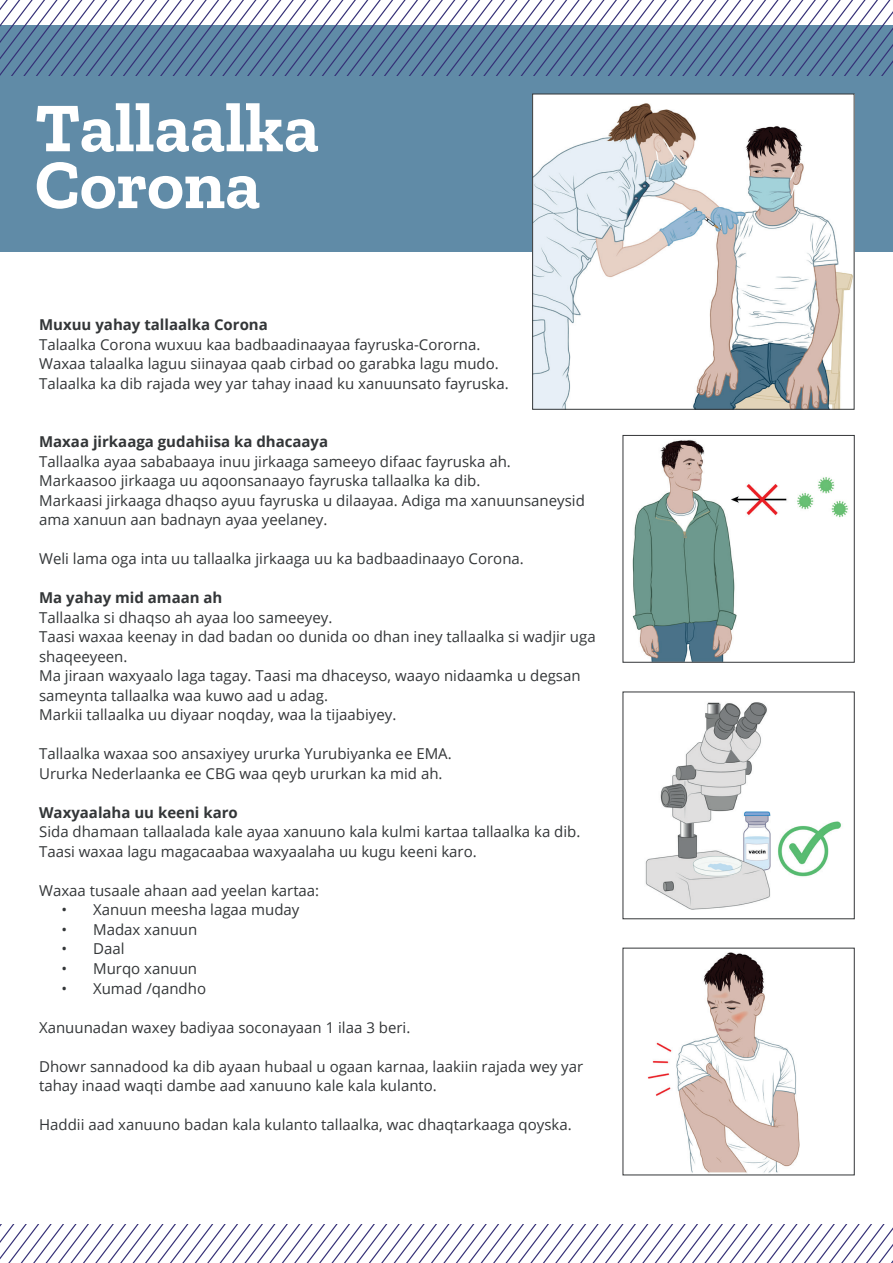
<style>
.page{position:relative;width:893px;height:1263px;background:#fff}
.page>*{position:absolute;margin:0;border:0;box-sizing:border-box;transform-origin:0 0}
.t1{font:700 69.75px/56.8px "Zilla Slab";color:#fff}
.t2{font:15px/19.5px "Open Sans";color:#333638}
.t3{font:700 15px "Open Sans";color:#333638}
</style>
<div class="page">
<div style="left:0;top:26px;width:893px;height:226px;background:#608ba7"></div>
<svg style="left:0;top:0;width:893px;height:75px"></svg>
<svg style="left:0;top:1225px;width:893px;height:38px"></svg>
<img style="left:534px;top:96px;width:318px;height:312px">
<div style="left:532px;top:94px;width:322px;height:316px;border:1px solid #333638"></div>
<img style="left:632px;top:439px;width:216px;height:222px">
<div style="left:623px;top:435px;width:232px;height:228px;border:1px solid #333638"></div>
<img style="left:645px;top:702px;width:196px;height:208px">
<img style="left:647px;top:952px;width:153px;height:221px">
<h1 class="t1" style="left:35px;top:100px;width:286px">Tallaalka<br>Corona</h1>
<p class="t3" style="left:39px;top:314px;width:230px">Muxuu yahay tallaalka Corona</p>
<p class="t2" style="left:39px;top:334px;width:471px">Talaalka Corona wuxuu kaa badbaadinaayaa fayruska-Cororna.<br>Waxaa talaalka laguu siinayaa qaab cirbad oo garabka lagu mudo.<br>Talaalka ka dib rajada wey yar tahay inaad ku xanuunsato fayruska.</p>
<p class="t3" style="left:39px;top:431px;width:291px">Maxaa jirkaaga gudahiisa ka dhacaaya</p>
<p class="t2" style="left:39px;top:451px;width:547px">Tallaalka ayaa sababaaya inuu jirkaaga sameeyo difaac fayruska ah.<br>Markaasoo jirkaaga uu aqoonsanaayo fayruska tallaalka ka dib.<br>Markaasi jirkaaga dhaqso ayuu fayruska u dilaayaa. Adiga ma xanuunsaneysid ama xanuun aan badnayn ayaa yeelaney.</p>
<p class="t2" style="left:39px;top:549px;width:486px">Weli lama oga inta uu tallaalka jirkaaga uu ka badbaadinaayo Corona.</p>
<p class="t3" style="left:39px;top:587px;width:185px">Ma yahay mid amaan ah</p>
<p class="t2" style="left:39px;top:607px;width:558px">Tallaalka si dhaqso ah ayaa loo sameeyey.<br>Taasi waxaa keenay in dad badan oo dunida oo dhan iney tallaalka si wadjir uga shaqeeyeen.<br>Ma jiraan waxyaalo laga tagay. Taasi ma dhaceyso, waayo nidaamka u degsan sameynta tallaalka waa kuwo aad u adag.<br>Markii tallaalka uu diyaar noqday, waa la tijaabiyey.</p>
<p class="t2" style="left:39px;top:744px;width:414px">Tallaalka waxaa soo ansaxiyey ururka Yurubiyanka ee EMA.<br>Ururka Nederlaanka ee CBG waa qeyb ururkan ka mid ah.</p>
<p class="t3" style="left:39px;top:802px;width:200px">Waxyaalaha uu keeni karo</p>
<p class="t2" style="left:39px;top:822px;width:543px">Sida dhamaan tallaalada kale ayaa xanuuno kala kulmi kartaa tallaalka ka dib.<br>Taasi waxaa lagu magacaabaa waxyaalaha uu kugu keeni karo.</p>
<p class="t2" style="left:39px;top:880px;width:282px">Waxaa tusaale ahaan aad yeelan kartaa:</p>
<p class="t2" style="left:62px;top:900px;width:239px">• Xanuun meesha lagaa muday</p>
<p class="t2" style="left:62px;top:919px;width:137px">• Madax xanuun</p>
<p class="t2" style="left:62px;top:939px;width:64px">• Daal</p>
<p class="t2" style="left:62px;top:958px;width:137px">• Murqo xanuun</p>
<p class="t2" style="left:62px;top:978px;width:146px">• Xumad /qandho</p>
<p class="t2" style="left:39px;top:1017px;width:373px">Xanuunadan waxey badiyaa soconayaan 1 ilaa 3 beri.</p>
<p class="t2" style="left:39px;top:1056px;width:546px">Dhowr sannadood ka dib ayaan hubaal u ogaan karnaa, laakiin rajada wey yar tahay inaad waqti dambe aad xanuuno kale kala kulanto.</p>
<p class="t2" style="left:39px;top:1114px;width:534px">Haddii aad xanuuno badan kala kulanto tallaalka, wac dhaqtarkaaga qoyska.</p>
</div>
